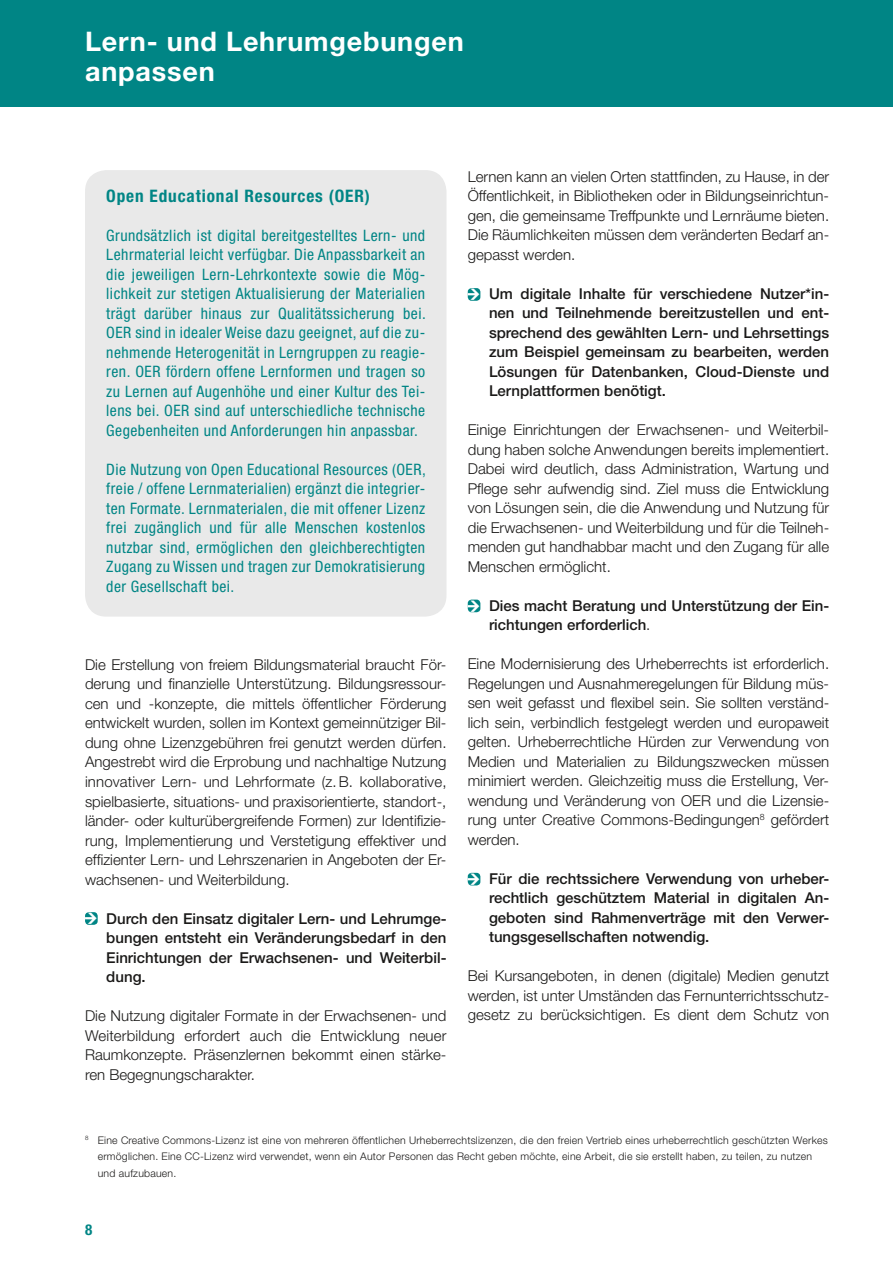
<style>
.page{position:relative;width:893px;height:1263px;background:#fff}
.page>*{position:absolute;margin:0;border:0;box-sizing:border-box;transform-origin:0 0}
.t1{font:700 27px/30px "Helvetica Neue LT";letter-spacing:.03em;color:#fff}
.t2{font:700 condensed 17.25px "Helvetica Neue LT Std";letter-spacing:.05em;color:#008585}
.t3{font:condensed 15.75px/19.5px "Helvetica Neue LT Std";letter-spacing:.03em;color:#008585;text-align:justify}
.t4{font:300 15px/19.5px "Helvetica Neue LT";color:#1a1918;text-align:justify}
.t5{font:500 15px/19.5px "Helvetica Neue LT";color:#1a1918;text-align:justify}
.t6{font:700 condensed 15px "Helvetica Neue LT Std";color:#008585}
.t7{font:300 10.5px/16.5px "Helvetica Neue LT";letter-spacing:.02em;color:#1a1918}
.s1{font-weight:300}
</style>
<div class="page">
<div style="left:85px;top:170px;width:361px;height:447px;background:#e9e9e9;border-radius:21px"></div>
<div style="left:0;top:0;width:893px;height:106px;background:#008585"></div>
<svg style="left:85px;top:912px;width:13px;height:13px"></svg>
<div style="left:468px;top:600px;width:12px;height:12px;background:#008585;border-radius:4px"></div>
<svg style="left:468px;top:288px;width:12px;height:13px"></svg>
<svg style="left:85px;top:913px;width:12px;height:11px"></svg>
<svg style="left:467px;top:600px;width:13px;height:11px"></svg>
<svg style="left:467px;top:873px;width:13px;height:12px"></svg>
<svg style="left:467px;top:289px;width:13px;height:11px"></svg>
<h1 class="t1" style="left:85px;top:26px;width:380px">Lern- und Lehrumgebungen anpassen</h1>
<p class="t2" style="left:106px;top:185px;width:265px">Open Educational Resources (OER)</p>
<p class="t3" style="left:106px;top:225px;width:321px">Grundsätzlich ist digital bereitgestelltes Lern- und Lehrmaterial leicht verfügbar. Die Anpassbarkeit an die jeweiligen Lern-Lehrkontexte sowie die Mög&shy;lichkeit zur stetigen Aktualisierung der Materialien trägt darüber hinaus zur Qualitätssicherung bei.<br>OER sind in idealer Weise dazu geeignet, auf die zu&shy;nehmende Heterogenität in Lerngruppen zu reagie&shy;ren. OER fördern offene Lernformen und tragen so zu Lernen auf Augenhöhe und einer Kultur des Tei&shy;lens bei. OER sind auf unterschiedliche technische Gegebenheiten und Anforderungen hin anpassbar.</p>
<p class="t3" style="left:106px;top:459px;width:321px">Die Nutzung von Open Educational Resources (OER, freie / offene Lernmaterialien) ergänzt die integrier&shy;ten Formate. Lernmaterialen, die mit offener Lizenz frei zugänglich und für alle Menschen kostenlos nutzbar sind, ermöglichen den gleichberechtigten Zugang zu Wissen und tragen zur Demokratisierung der Gesellschaft bei.</p>
<p class="t4" style="left:85px;top:655px;width:363px">Die Erstellung von freiem Bildungsmaterial braucht För&shy;derung und finanzielle Unterstützung. Bildungsressour&shy;cen und -konzepte, die mittels öffentlicher Förderung entwickelt wurden, sollen im Kontext gemeinnütziger Bil&shy;dung ohne Lizenzgebühren frei genutzt werden dürfen.<br>Angestrebt wird die Erprobung und nachhaltige Nutzung innovativer Lern- und Lehrformate (z.B. kollaborative, spielbasierte, situations- und praxisorientierte, standort-, länder- oder kulturübergreifende Formen) zur Identifizie&shy;rung, Implementierung und Verstetigung effektiver und effizienter Lern- und Lehrszenarien in Angeboten der Er&shy;wachsenen- und Weiterbildung.</p>
<p class="t5" style="left:106px;top:908px;width:342px">Durch den Einsatz digitaler Lern- und Lehrumge&shy;bungen entsteht ein Veränderungsbedarf in den Einrichtungen der Erwachsenen- und Weiterbil&shy;dung.</p>
<p class="t4" style="left:85px;top:1006px;width:363px">Die Nutzung digitaler Formate in der Erwachsenen- und Weiterbildung erfordert auch die Entwicklung neuer Raumkonzepte. Präsenzlernen bekommt einen stärke&shy;ren Begegnungscharakter.</p>
<p class="t4" style="left:468px;top:166px;width:363px">Lernen kann an vielen Orten stattfinden, zu Hause, in der Öffentlichkeit, in Bibliotheken oder in Bildungseinrichtun&shy;gen, die gemeinsame Treffpunkte und Lernräume bieten.<br>Die Räumlichkeiten müssen dem veränderten Bedarf an&shy;gepasst werden.</p>
<p class="t5" style="left:489px;top:284px;width:342px">Um digitale Inhalte für verschiedene Nutzer*in&shy;nen und Teilnehmende bereitzustellen und ent&shy;sprechend des gewählten Lern- und Lehrsettings zum Beispiel gemeinsam zu bearbeiten, werden Lösungen für Datenbanken, Cloud-Dienste und Lernplattformen benötigt.</p>
<p class="t4" style="left:468px;top:420px;width:363px">Einige Einrichtungen der Erwachsenen- und Weiterbil&shy;dung haben solche Anwendungen bereits implementiert.<br>Dabei wird deutlich, dass Administration, Wartung und Pflege sehr aufwendig sind. Ziel muss die Entwicklung von Lösungen sein, die die Anwendung und Nutzung für die Erwachsenen- und Weiterbildung und für die Teilneh&shy;menden gut handhabbar macht und den Zugang für alle Menschen ermöglicht.</p>
<p class="t5" style="left:489px;top:596px;width:342px">Dies macht Beratung und Unterstützung der Ein&shy;richtungen erforderlich<span class="s1">.</span></p>
<p class="t4" style="left:468px;top:654px;width:363px">Eine Modernisierung des Urheberrechts ist erforderlich.<br>Regelungen und Ausnahmeregelungen für Bildung müs&shy;sen weit gefasst und flexibel sein. Sie sollten verständ&shy;lich sein, verbindlich festgelegt werden und europaweit gelten. Urheberrechtliche Hürden zur Verwendung von Medien und Materialien zu Bildungszwecken müssen minimiert werden. Gleichzeitig muss die Erstellung, Ver&shy;wendung und Veränderung von OER und die Lizensie&shy;rung unter Creative Commons-Bedingungen<sup>8</sup> gefördert werden.</p>
<p class="t5" style="left:489px;top:869px;width:342px">Für die rechtssichere Verwendung von urheber&shy;rechtlich geschütztem Material in digitalen An&shy;geboten sind Rahmenverträge mit den Verwer&shy;tungsgesellschaften notwendig.</p>
<p class="t4" style="left:468px;top:966px;width:363px">Bei Kursangeboten, in denen (digitale) Medien genutzt werden, ist unter Umständen das Fernunterrichtsschutz&shy;gesetz zu berücksichtigen. Es dient dem Schutz von</p>
<p class="t7" style="left:98px;top:1131px;width:731px;text-indent:-13px"><sup>8</sup> Eine Creative Commons-Lizenz ist eine von mehreren öffentlichen Urheberrechtslizenzen, die den freien Vertrieb eines urheberrechtlich geschützten Werkes ermöglichen. Eine CC-Lizenz wird verwendet, wenn ein Autor Personen das Recht geben möchte, eine Arbeit, die sie erstellt haben, zu teilen, zu nutzen und aufzubauen.</p>
<p class="t6" style="left:85px;top:1221px;width:9px">8</p>
</div>
